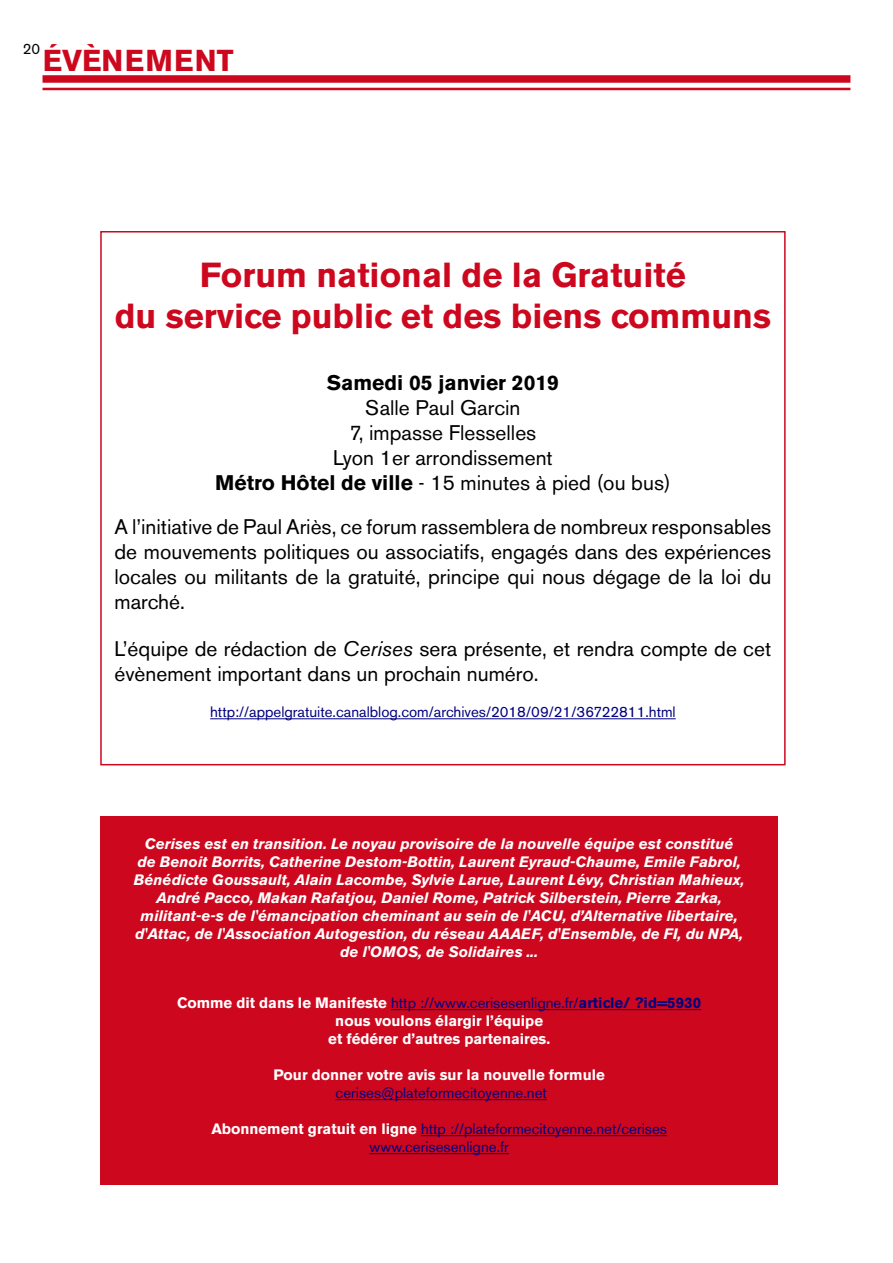
<style>
.page{position:relative;width:893px;height:1263px;background:#fff}
.page>*{position:absolute;margin:0;border:0;box-sizing:border-box;transform-origin:0 0}
.t1{font:700 34.5px/41.4px "Akzidenz Grotesk BE";color:#cd071e;text-align:center}
.t2{font:700 30px "Akzidenz Grotesk BE";letter-spacing:.02em;color:#cd071e}
.t3{font:21px/25.2px "Akzidenz Grotesk BE";color:#000;text-align:center}
.t4{font:700 21px "Akzidenz Grotesk BE";color:#000}
.t5{font:italic 700 15px/18px "Akzidenz Grotesk BE";color:#fff;text-align:center}
.t6{font:15px/18px "Akzidenz Grotesk BE";color:#000080;text-align:center}
.t7{font:700 15px/18px "Akzidenz Grotesk BE";color:#fff;text-align:center}
.t8{font:15px "Akzidenz Grotesk BE";color:#000}
.s1{font-weight:700}
.s2{font-style:italic}
.s3{font-weight:400;color:#000080}
.s4{color:#000080}
.s5{font-weight:700;color:#fff}
</style>
<div class="page">
<div style="left:43px;top:75px;width:807px;height:8px;background:#cd071e"></div>
<hr style="left:43px;top:88px;width:807px;height:2px;background:#cd071e">
<hr style="left:210px;top:718px;width:466px;height:1px;background:#000080">
<div style="left:100px;top:816px;width:678px;height:369px;background:#cd071e"></div>
<hr style="left:391px;top:1009px;width:310px;height:1px;background:#000080">
<hr style="left:336px;top:1099px;width:211px;height:1px;background:#000080">
<hr style="left:421px;top:1135px;width:246px;height:1px;background:#000080">
<hr style="left:369px;top:1153px;width:140px;height:1px;background:#000080">
<h2 class="t2" style="left:43px;top:43px;width:192px">ÉVÈNEMENT</h2>
<p class="t8" style="left:23px;top:40px;width:19px">20</p>
<h1 class="t1" style="left:115px;top:255px;width:658px">Forum national de la Gratuité<br>du service public et des biens communs</h1>
<h3 class="t4" style="left:327px;top:370px;width:234px">Samedi 05 janvier 2019</h3>
<h3 class="t3" style="left:215px;top:395px;width:457px">Salle Paul Garcin<br>7, impasse Flesselles<br>Lyon 1er arrondissement<br><span class="s1">Métro Hôtel de ville</span> - 15 minutes à pied (ou bus)</h3>
<h3 class="t3" style="left:114px;top:514px;width:658px;text-align:justify">A l’initiative de Paul Ariès, ce forum rassemblera de nombreux responsables de mouvements politiques ou associatifs, engagés dans des expériences locales ou militants de la gratuité, principe qui nous dégage de la loi du marché.</h3>
<h3 class="t3" style="left:114px;top:636px;width:658px;text-align:left">L’équipe de rédaction de <span class="s2">Cerises</span> sera présente, et rendra compte de cet évènement important dans un prochain numéro.</h3>
<p class="t6" style="left:210px;top:703px;width:467px">http://appelgratuite.canalblog.com/archives/2018/09/21/36722811.html</p>
<p class="t5" style="left:134px;top:835px;width:612px">Cerises est en transition. Le noyau provisoire de la nouvelle équipe est constitué de Benoit Borrits, Catherine Destom-Bottin, Laurent Eyraud-Chaume, Emile Fabrol, Bénédicte Goussault, Alain Lacombe, Sylvie Larue, Laurent Lévy, Christian Mahieux, André Pacco, Makan Rafatjou, Daniel Rome, Patrick Silberstein, Pierre Zarka, militant-e-s de l'émancipation cheminant au sein de l'ACU, d’Alternative libertaire, d'Attac, de l'Association Autogestion, du réseau AAAEF, d'Ensemble, de FI, du NPA, de l'OMOS, de Solidaires ...</p>
<p class="t7" style="left:177px;top:994px;width:526px">Comme dit dans le Manifeste <span class="s3">http ://www.cerisesenligne.fr/</span><span class="s4">article/ ?id=5930 </span>nous voulons élargir l’équipe<br>et fédérer d’autres partenaires.</p>
<p class="t7" style="left:274px;top:1066px;width:333px">Pour donner votre avis sur la nouvelle formule</p>
<p class="t6" style="left:336px;top:1084px;width:213px">cerises@plateformecitoyenne.net</p>
<p class="t6" style="left:211px;top:1120px;width:457px"><span class="s5">Abonnement gratuit en ligne</span> http ://plateformecitoyenne.net/cerises www.cerisesenligne.fr</p>
</div>
